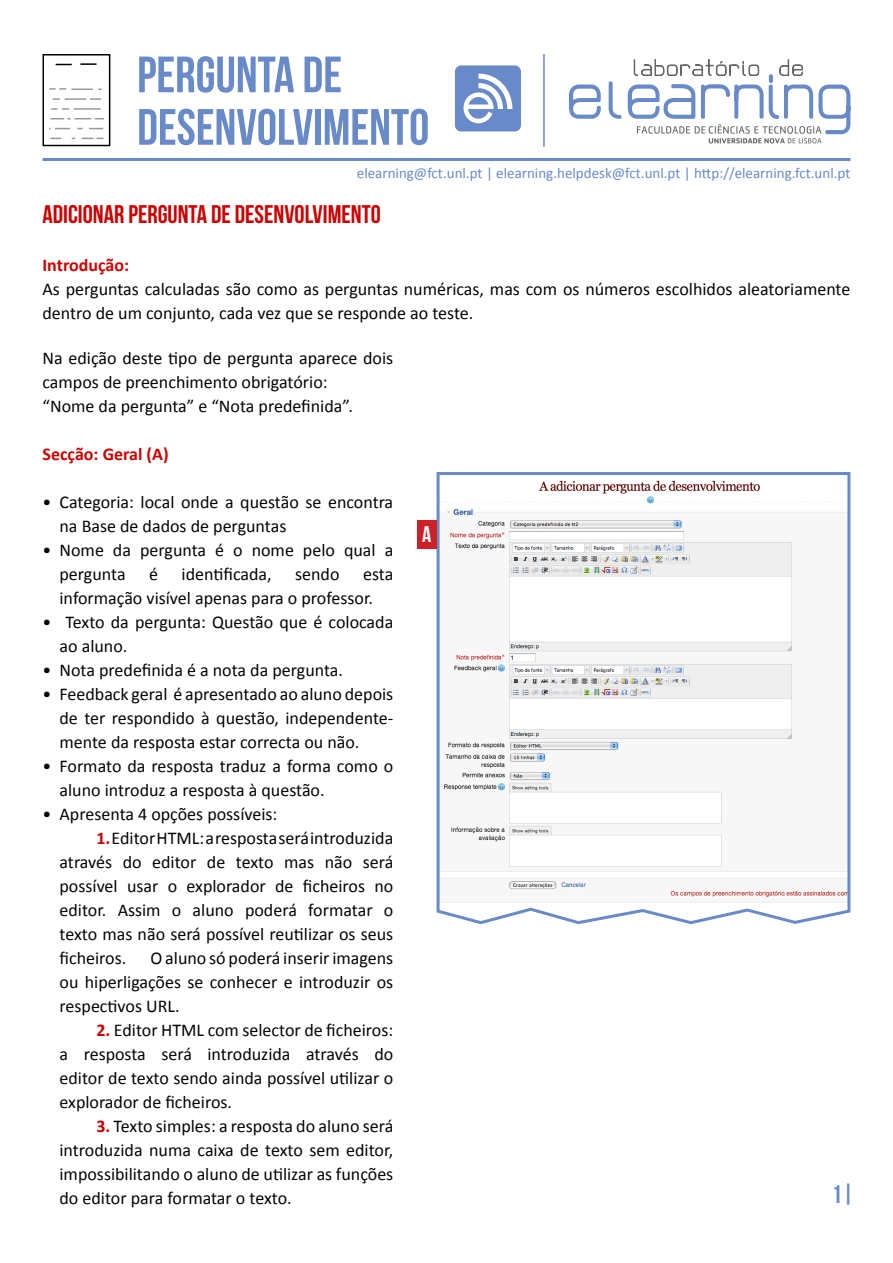
<style>
.page{position:relative;width:893px;height:1263px;background:#fff}
.page>*{position:absolute;margin:0;border:0;box-sizing:border-box;transform-origin:0 0}
.t1{font:51px "Bebas Neue";color:#698ac9}
.t2{font:25.5px "Bebas Neue";color:#c00}
.t3{font:25.5px "Bebas Neue";color:#698ac9}
.t4{font:22.5px "Bebas Neue";color:#fff}
.t5{font:18px/24px "Calibri";color:#040503}
.t6{font:700 18px "Calibri";color:#c00}
.t7{font:15px "Calibri";color:#698ac9}
.s1{font-weight:700;color:#c00}
</style>
<div class="page">
<div style="left:455px;top:65px;width:66px;height:66px;background:#698ac9;border-radius:6px"></div>
<svg style="left:463px;top:74px;width:49px;height:49px"></svg>
<svg style="left:569px;top:59px;width:282px;height:85px"></svg>
<hr style="left:543px;top:54px;width:2px;height:93px;background:#698ac9">
<hr style="left:43px;top:158px;width:807px;height:3px;background:#698ac9">
<svg style="left:436px;top:472px;width:415px;height:453px"></svg>
<div style="left:417px;top:520px;width:20px;height:29px;background:#cd2027"></div>
<svg style="left:42px;top:54px;width:69px;height:93px"></svg>
<p class="t1" style="left:137px;top:47px;width:206px">PERGUNTA DE</p>
<p class="t1" style="left:137px;top:99px;width:294px">DESENVOLVIMENTO</p>
<p class="t7" style="left:357px;top:164px;width:495px">elearning@fct.unl.pt | elearning.helpdesk@fct.unl.pt | http://elearning.fct.unl.pt</p>
<p class="t2" style="left:43px;top:200px;width:340px">ADICIONAR PERGUNTA DE DESENVOLVIMENTO</p>
<p class="t6" style="left:43px;top:253px;width:88px">Introdução:</p>
<p class="t5" style="left:43px;top:276px;width:809px">As perguntas calculadas são como as perguntas numéricas, mas com os números escolhidos aleatoriamente dentro de um conjunto, cada vez que se responde ao teste.</p>
<p class="t5" style="left:43px;top:345px;width:352px">Na edição deste tipo de pergunta aparece dois campos de preenchimento obrigatório:</p>
<p class="t5" style="left:43px;top:393px;width:312px">“Nome da pergunta” e “Nota predefinida”.</p>
<p class="t6" style="left:43px;top:443px;width:128px">Secção: Geral (A)</p>
<p class="t5" style="left:60px;top:489px;width:335px;text-indent:-17px">• Categoria: local onde a questão se encontra na Base de dados de perguntas</p>
<p class="t5" style="left:60px;top:537px;width:335px;text-indent:-17px">• Nome da pergunta é o nome pelo qual a pergunta</p>
<p class="t5" style="left:149px;top:561px;width:10px">é</p>
<p class="t5" style="left:182px;top:561px;width:92px">identificada,</p>
<p class="t5" style="left:295px;top:561px;width:46px">sendo</p>
<p class="t5" style="left:60px;top:561px;width:335px;text-indent:304px">esta informação visível apenas para o professor.</p>
<p class="t5" style="left:60px;top:609px;width:335px;text-indent:6px">Texto da pergunta: Questão que é colocada ao aluno.</p>
<p class="t5" style="left:43px;top:657px;width:302px">• Nota predefinida é a nota da pergunta.</p>
<p class="t5" style="left:60px;top:681px;width:335px;text-align:justify;text-indent:-17px">• Feedback geral é apresentado ao aluno depois de ter respondido à questão, independente&shy;mente da resposta estar correcta ou não.</p>
<p class="t5" style="left:60px;top:753px;width:335px;text-indent:-17px">• Formato da resposta traduz a forma como o aluno introduz a resposta à questão.</p>
<p class="t5" style="left:43px;top:801px;width:236px">• Apresenta 4 opções possíveis:</p>
<p class="t5" style="left:60px;top:825px;width:335px;text-align:justify;text-indent:37px"><span class="s1">1.</span> Editor HTML: a resposta será introduzida através do editor de texto mas não será possível usar o explorador de ficheiros no editor. Assim o aluno poderá formatar o texto mas não será possível reutilizar os seus ficheiros.</p>
<p class="t5" style="left:43px;top:609px;width:10px">•</p>
<p class="t5" style="left:60px;top:945px;width:335px;text-align:justify;text-indent:91px">O aluno só poderá inserir imagens ou hiperligações se conhecer e introduzir os respectivos URL.</p>
<p class="t5" style="left:60px;top:1017px;width:335px;text-align:justify;text-indent:37px"><span class="s1">2.</span> Editor HTML com selector de ficheiros: a resposta será introduzida através do editor de texto sendo ainda possível utilizar o explorador de ficheiros.</p>
<p class="t5" style="left:60px;top:1113px;width:335px;text-align:justify;text-indent:37px"><span class="s1">3.</span> Texto simples: a resposta do aluno será introduzida numa caixa de texto sem editor, impossibilitando o aluno de utilizar as funções do editor para formatar o texto.</p>
<p class="t4" style="left:422px;top:522px;width:11px">A</p>
<p class="t3" style="left:842px;top:1180px;width:14px">|</p>
</div>
